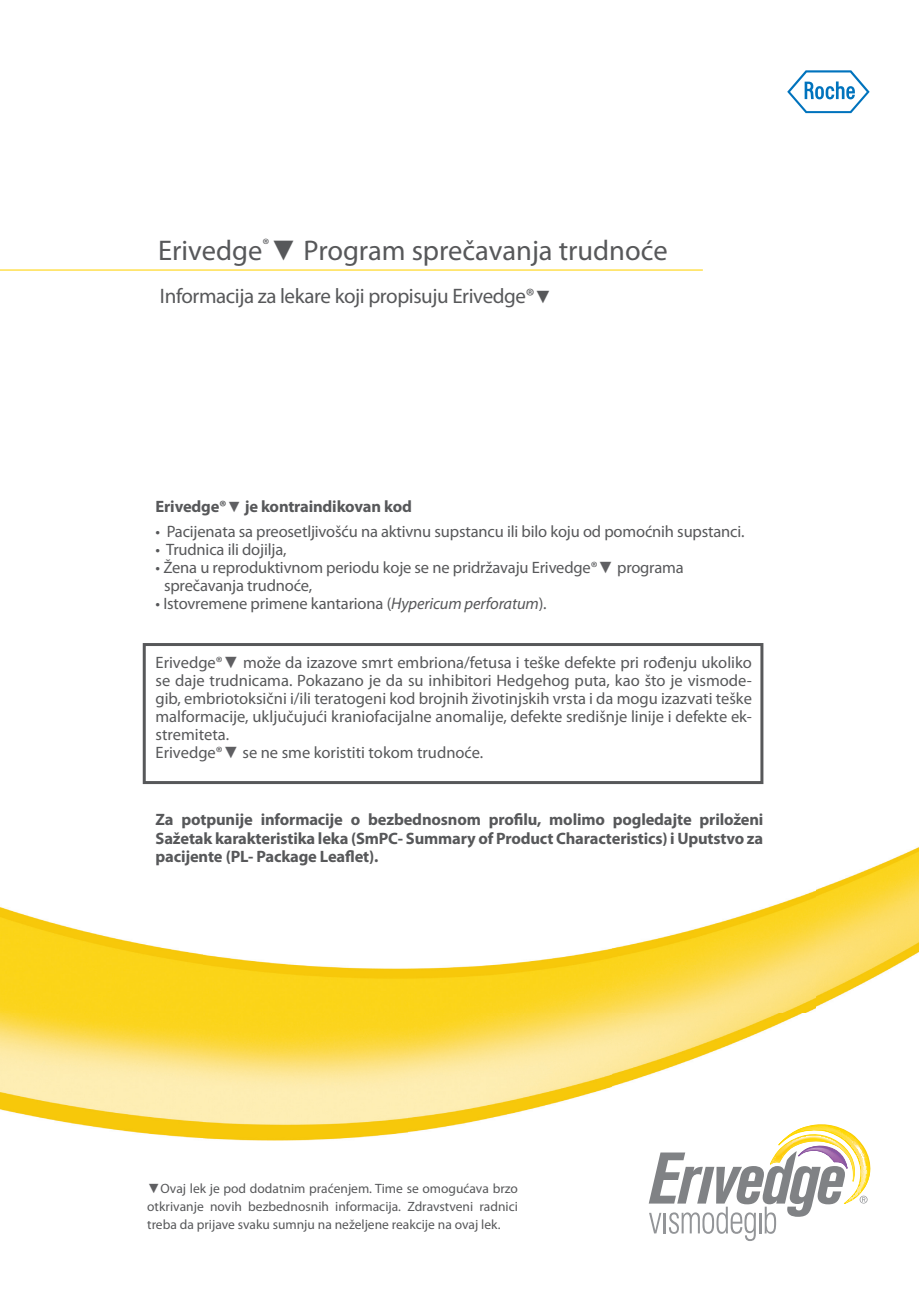
<style>
.page{position:relative;width:919px;height:1289px;background:#fff}
.page>*{position:absolute;margin:0;border:0;box-sizing:border-box;transform-origin:0 0}
.t1{font:28.5px "Myriad Pro";color:#57585a}
.t2{font:21px "Myriad Pro";letter-spacing:-.02em;color:#57585a}
.t3{font:16.5px/18px "Myriad Pro";color:#57585a}
.t4{font:700 16.5px/18.8px "Myriad Pro";letter-spacing:-.01em;color:#57585a;text-align:justify}
.t5{font:13.5px/18px "Myriad Pro";color:#57585a;text-align:justify}
.s1{font-family:"Arial"}
.s2{font-family:"Arial";font-size:18px}
.s3{font-family:"Arial";font-weight:400;font-size:15px;color:#5f5f62}
.s4{font-family:"Arial";color:#5f5f62}
.s5{font-style:italic}
</style>
<div class="page">
<svg style="left:787px;top:70px;width:82px;height:43px"></svg>
<hr style="left:0;top:269px;width:702px;height:2px;background:#ffe04e">
<img style="left:0;top:847px;width:918px;height:294px">
<svg style="left:648px;top:1123px;width:223px;height:117px"></svg>
<div style="left:143px;top:643px;width:620px;height:141px;border:3px solid #57585a"></div>
<h1 class="t1" style="left:158px;top:239px;width:511px">Erivedge<sup>®</sup><span class="s1">▼</span> Program sprečavanja trudnoće</h1>
<p class="t2" style="left:160px;top:288px;width:393px">Informacija za lekare koji propisuju Erivedge®<span class="s2">▼</span></p>
<p class="t4" style="left:155px;top:498px;width:258px">Erivedge®<span class="s3">▼</span> je kontraindikovan kod</p>
<p class="t3" style="left:155px;top:523px;width:590px">• Pacijenata sa preosetljivošću na aktivnu supstancu ili bilo koju od pomoćnih supstanci.</p>
<p class="t3" style="left:155px;top:541px;width:132px">• Trudnica ili dojilja,</p>
<p class="t3" style="left:164px;top:559px;width:521px;text-indent:-9px">• Žena u reproduktivnom periodu koje se ne pridržavaju Erivedge®<span class="s4">▼</span> programa sprečavanja trudnoće,</p>
<p class="t3" style="left:155px;top:595px;width:392px">• Istovremene primene kantariona (<span class="s5">Hypericum perforatum</span>).</p>
<p class="t3" style="left:155px;top:655px;width:598px">Erivedge®<span class="s4">▼</span> može da izazove smrt embriona/fetusa i teške defekte pri rođenju ukoliko se daje trudnicama. Pokazano je da su inhibitori Hedgehog puta, kao što je vismode&shy;gib, embriotoksični i/ili teratogeni kod brojnih životinjskih vrsta i da mogu izazvati teške malformacije, uključujući kraniofacijalne anomalije, defekte središnje linije i defekte ek&shy;stremiteta.<br>Erivedge®<span class="s4">▼</span> se ne sme koristiti tokom trudnoće.</p>
<p class="t4" style="left:155px;top:811px;width:609px">Za potpunije informacije o bezbednosnom profilu, molimo pogledajte priloženi Sažetak karakteristika leka (SmPC- Summary of Product Characteristics) i Uputstvo za pacijente (PL- Package Leaflet).</p>
<p class="t5" style="left:147px;top:1180px;width:372px"><span class="s4">▼</span>Ovaj lek je pod dodatnim praćenjem. Time se omogućava brzo otkrivanje novih bezbednosnih informacija. Zdravstveni radnici treba da prijave svaku sumnju na neželjene reakcije na ovaj lek.</p>
</div>
